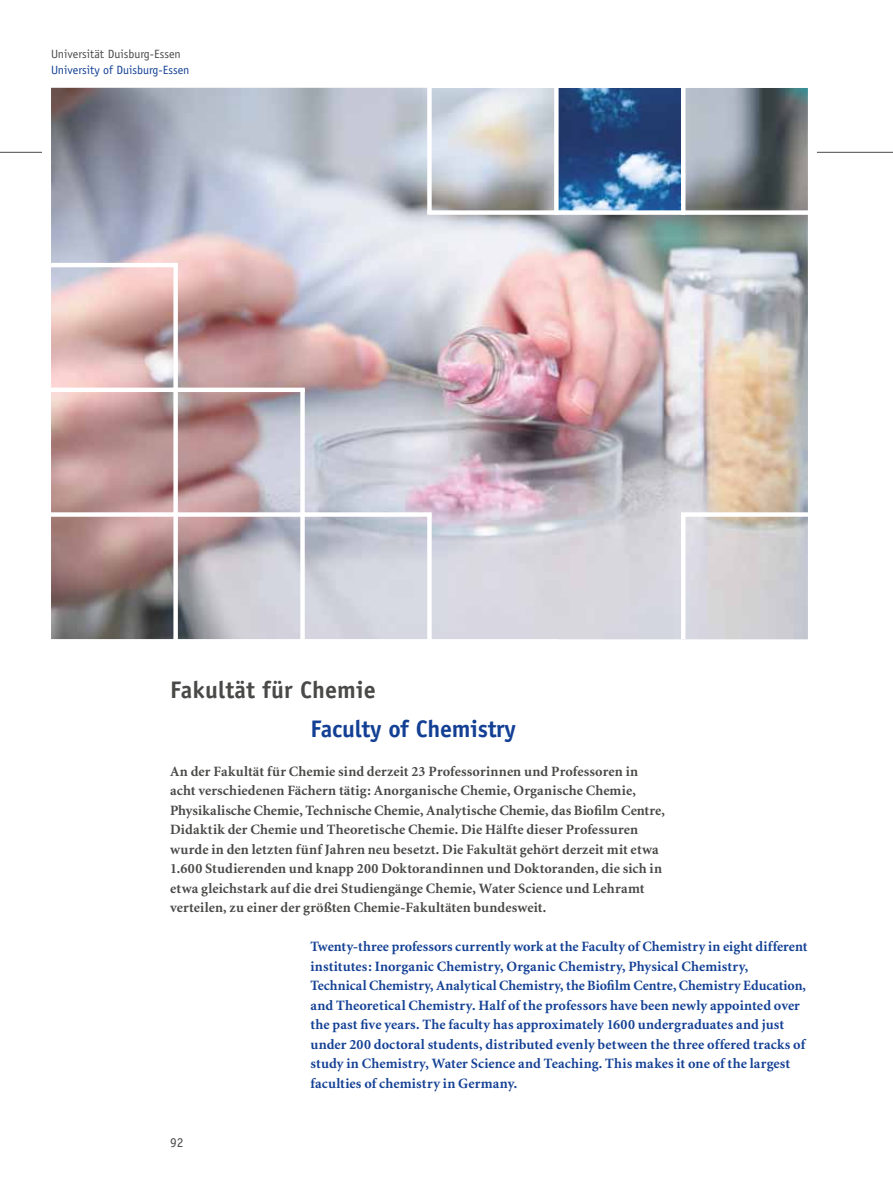
<style>
.page{position:relative;width:893px;height:1191px;background:#fff}
.page>*{position:absolute;margin:0;border:0;box-sizing:border-box;transform-origin:0 0}
.t1{font:700 24px "Officina Sans";letter-spacing:-.01em;color:#134094}
.t2{font:700 24px "Officina Sans";letter-spacing:.005em;color:#494948}
.t3{font:700 14.25px/19.5px "Minion";letter-spacing:.01em;color:#494948}
.t4{font:700 14.25px/19.5px "Minion";letter-spacing:.01em;color:#134094}
.t5{font:13.5px "Officina Sans";color:#494948}
.t6{font:12px "Officina Sans";color:#134094}
.t7{font:12px "Officina Sans";color:#494948}
</style>
<div class="page">
<hr style="left:0;top:152px;width:893px;height:1px;background:#494948">
<img style="left:38px;top:87px;width:783px;height:553px">
<img style="left:559px;top:88px;width:122px;height:122px">
<div style="left:427px;top:83px;width:132px;height:5px;background:#fff"></div>
<div style="left:554px;top:83px;width:131px;height:5px;background:#fff"></div>
<div style="left:681px;top:83px;width:131px;height:5px;background:#fff"></div>
<hr style="left:47px;top:263px;width:131px;height:4px;background:#fff">
<div style="left:427px;top:210px;width:132px;height:5px;background:#fff"></div>
<div style="left:554px;top:210px;width:131px;height:5px;background:#fff"></div>
<div style="left:681px;top:210px;width:131px;height:5px;background:#fff"></div>
<div style="left:47px;top:387px;width:131px;height:5px;background:#fff"></div>
<div style="left:173px;top:387px;width:132px;height:5px;background:#fff"></div>
<div style="left:47px;top:512px;width:131px;height:5px;background:#fff"></div>
<div style="left:173px;top:512px;width:132px;height:5px;background:#fff"></div>
<div style="left:300px;top:512px;width:132px;height:5px;background:#fff"></div>
<div style="left:681px;top:512px;width:131px;height:5px;background:#fff"></div>
<hr style="left:47px;top:639px;width:131px;height:4px;background:#fff">
<hr style="left:173px;top:639px;width:132px;height:4px;background:#fff">
<hr style="left:300px;top:639px;width:132px;height:4px;background:#fff">
<hr style="left:427px;top:639px;width:132px;height:4px;background:#fff">
<hr style="left:47px;top:265px;width:4px;height:125px;background:#fff">
<hr style="left:47px;top:390px;width:4px;height:124px;background:#fff">
<hr style="left:47px;top:514px;width:4px;height:125px;background:#fff">
<div style="left:173px;top:265px;width:5px;height:125px;background:#fff"></div>
<div style="left:173px;top:390px;width:5px;height:124px;background:#fff"></div>
<div style="left:173px;top:514px;width:5px;height:125px;background:#fff"></div>
<div style="left:300px;top:390px;width:5px;height:124px;background:#fff"></div>
<div style="left:300px;top:514px;width:5px;height:125px;background:#fff"></div>
<hr style="left:681px;top:514px;width:4px;height:125px;background:#fff">
<div style="left:427px;top:88px;width:5px;height:124px;background:#fff"></div>
<div style="left:427px;top:514px;width:5px;height:125px;background:#fff"></div>
<hr style="left:808px;top:514px;width:4px;height:125px;background:#fff">
<div style="left:554px;top:88px;width:5px;height:124px;background:#fff"></div>
<hr style="left:681px;top:88px;width:4px;height:124px;background:#fff">
<hr style="left:808px;top:88px;width:4px;height:124px;background:#fff">
<hr style="left:808px;top:212px;width:4px;height:125px;background:#fff">
<p class="t7" style="left:51px;top:47px;width:131px">Universität Duisburg-Essen</p>
<p class="t6" style="left:51px;top:62px;width:140px">University of Duisburg-Essen</p>
<h1 class="t2" style="left:170px;top:674px;width:207px">Fakultät für Chemie</h1>
<h1 class="t1" style="left:310px;top:713px;width:207px">Faculty of Chemistry</h1>
<p class="t3" style="left:170px;top:762px;width:496px">An der Fakultät für Chemie sind derzeit 23 Professorinnen und Professoren in acht verschiedenen Fächern tätig: Anorganische Chemie, Organische Chemie, Physikalische Chemie, Technische Chemie, Analytische Chemie, das Biofilm Centre, Didaktik der Chemie und Theoretische Chemie. Die Hälfte dieser Professuren wurde in den letzten fünf Jahren neu besetzt. Die Fakultät gehört derzeit mit etwa 1.600 Studierenden und knapp 200 Doktorandinnen und Doktoranden, die sich in etwa gleichstark auf die drei Studiengänge Chemie, Water Science und Lehramt verteilen, zu einer der größten Chemie-Fakultäten bundesweit.</p>
<p class="t4" style="left:310px;top:937px;width:499px">Twenty-three professors currently work at the Faculty of Chemistry in eight different institutes: Inorganic Chemistry, Organic Chemistry, Physical Chemistry, Technical Chemistry, Analytical Chemistry, the Biofilm Centre, Chemistry Education, and Theoretical Chemistry. Half of the professors have been newly appointed over the past five years. The faculty has approximately 1600 undergraduates and just under 200 doctoral students, distributed evenly between the three offered tracks of study in Chemistry, Water Science and Teaching. This makes it one of the largest faculties of chemistry in Germany.</p>
<p class="t5" style="left:170px;top:1134px;width:15px">92</p>
</div>
